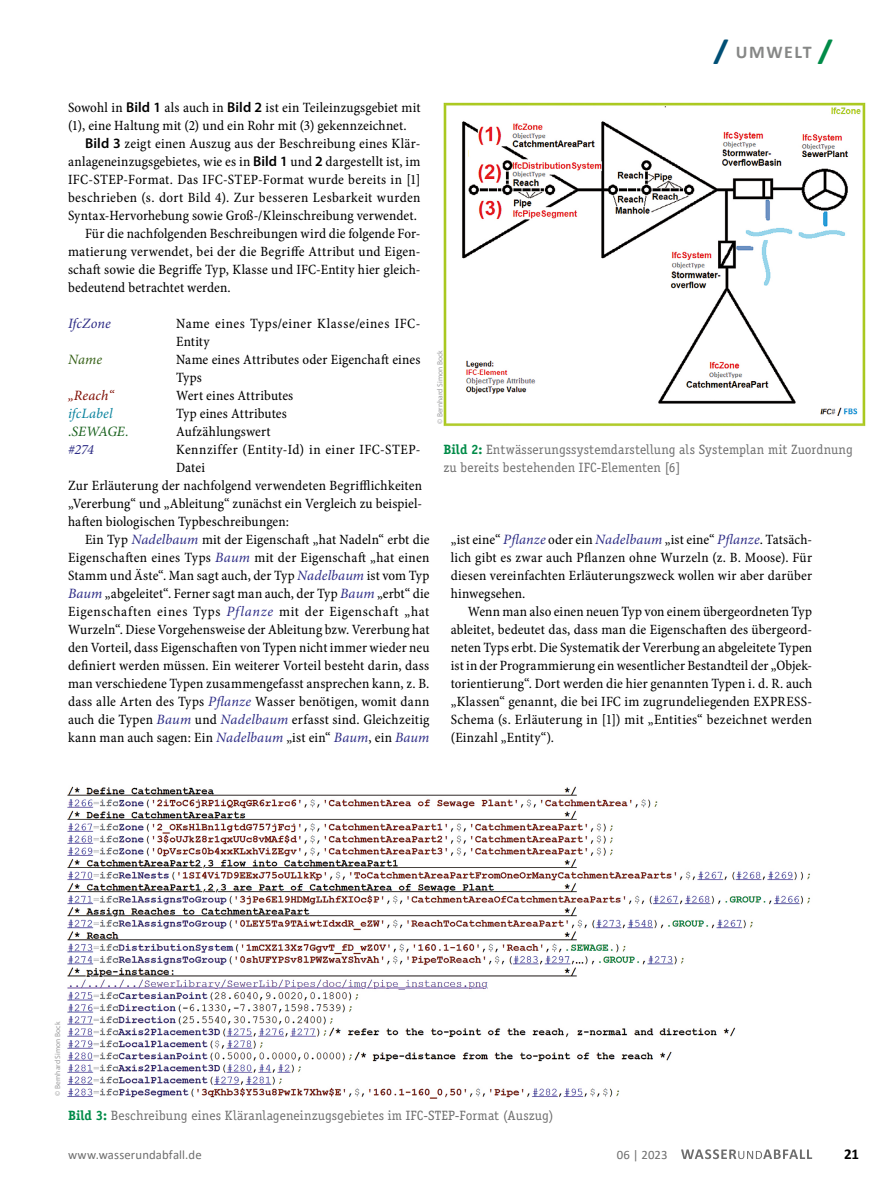
<style>
.page{position:relative;width:893px;height:1187px;background:#fff}
.page>*{position:absolute;margin:0;border:0;box-sizing:border-box;transform-origin:0 0}
.t1{font:700 18px "Calibri";letter-spacing:.085em;color:#868786}
.t2{font:700 15px "Calibri";color:#000}
.Para_Indent{font:14.25px/18px "Minion Pro Cn Capt";letter-spacing:.01em;color:#000;text-align:justify}
.Para_x{font:14.25px/18px "Minion Pro Cn Capt";letter-spacing:.015em;color:#000}
.Para_x-2{font:14.25px/18px "Minion Pro Cn Capt";letter-spacing:.035em;color:#000}
.Para_x-3{font:italic 14.25px "Minion Pro";letter-spacing:.005em;color:#2c2b85}
.Para_x-4{font:italic 14.25px "Minion Pro";letter-spacing:.005em;color:#09829d}
.Para_x-5{font:italic 14.25px "Minion Pro";letter-spacing:-.005em;color:#17601c}
.Para_x-6{font:italic 14.25px "Minion Pro";letter-spacing:.01em;color:#7e0b00}
.Para_x-7{font:italic 14.25px "Minion Pro";color:#376117}
.Image_Caption_x{font:13.5px/18px "Officina Serif Std";letter-spacing:.005em;color:#6e6e6e}
.t3{font:12.75px "Calibri";letter-spacing:.01em;color:#6e6e6e}
.Image_Source_x{font:7.5px "Myriad Pro";color:#9c9c9d}
.s1{font-size:28.5px;color:#004f75}
.s2{font-size:28.5px;color:#008b48}
.s3{font-family:"Myriad Pro";font-weight:600}
.s4{font-family:"Minion Pro Cn Capt";font-style:normal}
.s5{font-family:"Minion Pro";font-style:italic;color:#2c2b85}
.s6{font-weight:700;color:#008b48}
</style>
<div class="page">
<img style="left:443px;top:102px;width:423px;height:325px">
<img style="left:67px;top:786px;width:743px;height:312px">
<svg style="left:681px;top:1149px;width:131px;height:9px"></svg>
<p class="t1" style="left:713px;top:39px;width:121px"><span class="s1">/</span> UMWELT <span class="s2">/</span></p>
<p class="Para_Indent" style="left:68px;top:98px;width:354px">Sowohl in <span class="s3">Bild 1</span> als auch in <span class="s3">Bild 2</span> ist ein Teileinzugsgebiet mit (1), eine Haltung mit (2) und ein Rohr mit (3) gekennzeichnet.</p>
<p class="Para_Indent" style="left:68px;top:134px;width:354px;text-indent:17px"><span class="s3">Bild 3</span> zeigt einen Auszug aus der Beschreibung eines Klär&shy;anlageneinzugsgebietes, wie es in <span class="s3">Bild 1</span> und <span class="s3">2</span> dargestellt ist, im IFC-STEP-Format. Das IFC-STEP-Format wurde bereits in [1] beschrieben (s. dort Bild 4). Zur besseren Lesbarkeit wurden Syntax--Hervorhebung sowie Groß-/Kleinschreibung verwendet.</p>
<p class="Para_Indent" style="left:68px;top:224px;width:354px;text-indent:17px">Für die nachfolgenden Beschreibungen wird die folgende For&shy;matierung verwendet, bei der die Begriffe Attribut und Eigen&shy;schaft sowie die Begriffe Typ, Klasse und IFC-Entity hier gleich&shy;bedeutend betrachtet werden.</p>
<p class="Para_x-3" style="left:68px;top:314px;width:44px">IfcZone</p>
<p class="Para_x-2" style="left:176px;top:314px;width:245px">Name eines Typs/einer Klasse/eines IFC-<br>Entity</p>
<p class="Para_x-7" style="left:68px;top:350px;width:36px">Name</p>
<p class="Para_x" style="left:176px;top:350px;width:246px">Name eines Attributes oder Eigenchaft eines<br>Typs</p>
<p class="Para_x-6" style="left:68px;top:386px;width:47px">„Reach“</p>
<p class="Para_x" style="left:176px;top:386px;width:119px">Wert eines Attributes</p>
<p class="Para_x-4" style="left:68px;top:404px;width:46px">ifcLabel</p>
<p class="Para_x" style="left:176px;top:404px;width:112px">Typ eines Attributes</p>
<p class="Para_x-5" style="left:68px;top:422px;width:62px"><span class="s4">.</span>SEWAGE.</p>
<p class="Para_x" style="left:176px;top:422px;width:96px">Aufzählungswert</p>
<p class="Para_x-3" style="left:68px;top:440px;width:27px">#274</p>
<p class="Para_x" style="left:176px;top:440px;width:245px">Kennziffer (Entity-Id) in einer IFC-STEP-<br>Datei</p>
<p class="Para_x" style="left:68px;top:476px;width:356px;text-align:justify">Zur Erläuterung der nachfolgend verwendeten Begrifflichkeiten „Vererbung“ und „Ableitung“ zunächst ein Vergleich zu beispiel&shy;haften biologischen Typbeschreibungen:</p>
<p class="Para_Indent" style="left:68px;top:530px;width:363px;text-indent:17px">Ein Typ <span class="s5">Nadelbaum</span> mit der Eigenschaft „hat Nadeln“ erbt die Eigenschaften eines Typs <span class="s5">Baum</span> mit der Eigenschaft „hat einen Stamm und Äste“. Man sagt auch, der Typ <span class="s5">Nadelbaum</span> ist vom Typ <span class="s5">Baum</span> „abgeleitet“. Ferner sagt man auch, der Typ <span class="s5">Baum</span> „erbt“ die Eigenschaften eines Typs <span class="s5">Pflanze</span> mit der Eigenschaft „hat Wurzeln“. Diese Vorgehensweise der Ableitung bzw. Vererbung hat den Vorteil, dass Eigenschaften von Typen nicht immer wieder neu definiert werden müssen. Ein weiterer Vorteil besteht darin, dass man verschiedene Typen zusammengefasst ansprechen kann, z. B. dass alle Arten des Typs <span class="s5">Pflanze</span> Wasser benötigen, womit dann auch die Typen <span class="s5">Baum</span> und <span class="s5">Nadelbaum</span> erfasst sind. Gleichzeitig kann man auch sagen: Ein <span class="s5">Nadelbaum</span> „ist ein“ <span class="s5">Baum</span>, ein <span class="s5">Baum</span></p>
<p class="Para_Indent" style="left:451px;top:530px;width:363px">„ist eine“ <span class="s5">Pflanze</span> oder ein <span class="s5">Nadelbaum</span> „ist eine“ <span class="s5">Pflanze</span>. Tatsäch&shy;lich gibt es zwar auch Pflanzen ohne Wurzeln (z. B. Moose). Für diesen vereinfachten Erläuterungszweck wollen wir aber darüber hinwegsehen.</p>
<p class="Image_Source_x" style="left:435px;top:424px;width:75px;rotate:-90deg">© Bernhard Simon Bock</p>
<p class="Image_Caption_x" style="left:443px;top:440px;width:411px"><span class="s6">Bild 2:</span> Entwässerungssystemdarstellung als Systemplan mit Zuordnung zu bereits bestehenden IFC-Elementen [6]</p>
<p class="Para_Indent" style="left:451px;top:602px;width:363px;text-indent:17px">Wenn man also einen neuen Typ von einem übergeordneten Typ ableitet, bedeutet das, dass man die Eigenschaften des übergeord&shy;neten Typs erbt. Die Systematik der Vererbung an abgeleitete Typen ist in der Programmierung ein wesentlicher Bestandteil der „Objek&shy;torientierung“. Dort werden die hier genannten Typen i. d. R. auch „Klassen“ genannt, die bei IFC im zugrundeliegenden EXPRESS-Schema (s. Erläuterung in [1]) mit „Entities“ bezeichnet werden (Einzahl „Entity“).</p>
<p class="Image_Source_x" style="left:53px;top:1095px;width:75px;rotate:-90deg">© Bernhard Simon Bock</p>
<p class="Image_Caption_x" style="left:68px;top:1106px;width:487px"><span class="s6">Bild 3:</span> Beschreibung eines Kläranlageneinzugsgebietes im IFC-STEP-Format (Auszug)</p>
<p class="t3" style="left:68px;top:1145px;width:135px">www.wasserundabfall.de</p>
<p class="t3" style="left:617px;top:1145px;width:52px">06 | 2023</p>
<p class="t2" style="left:844px;top:1143px;width:16px">21</p>
</div>
